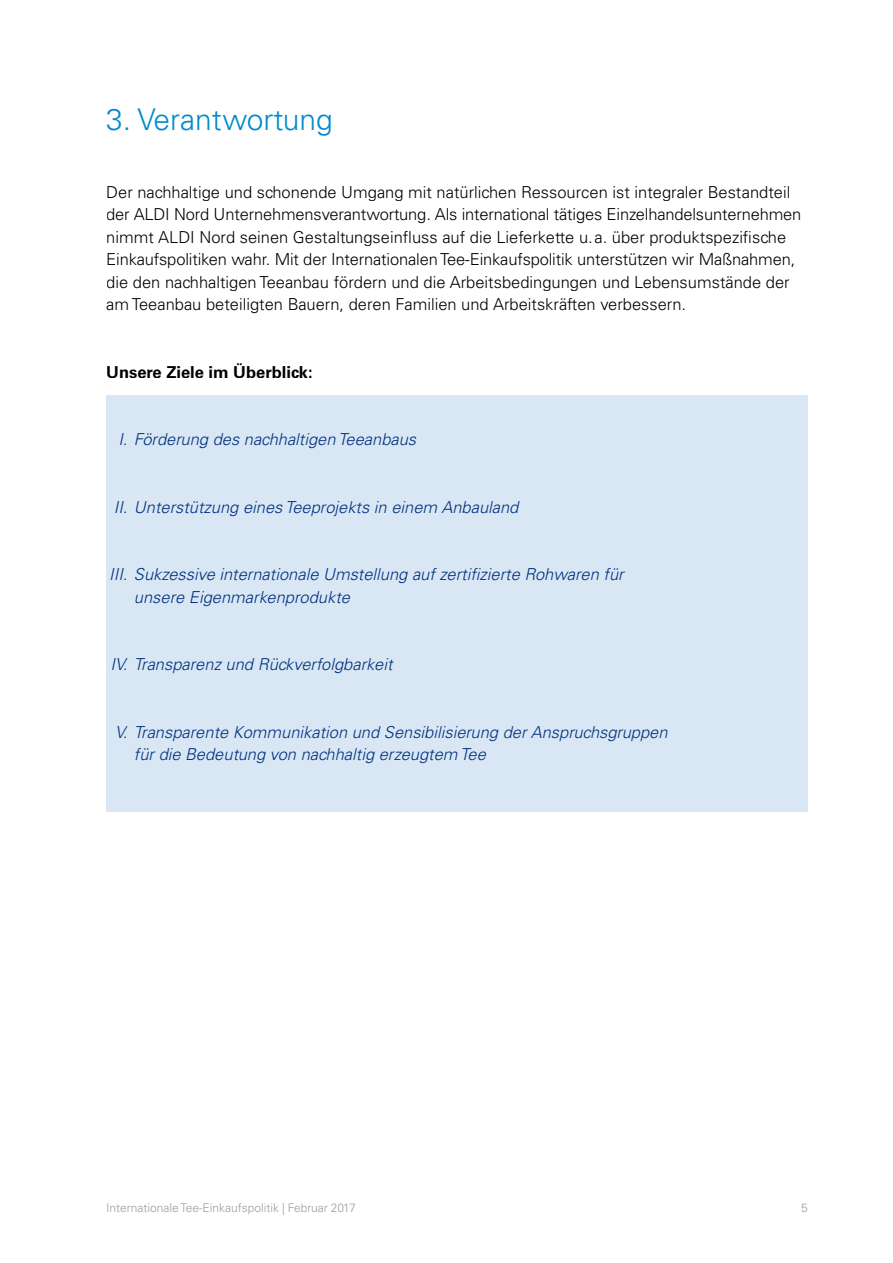
<style>
.page{position:relative;width:893px;height:1263px;background:#fff}
.page>*{position:absolute;margin:0;border:0;box-sizing:border-box;transform-origin:0 0}
.t1{font:300 30px "Univers LT";color:#008bcb}
.t2{font:300 16.5px/22.5px "Univers LT";color:#000}
.t3{font:italic 300 16.5px/22.5px "Univers LT";color:#00317e}
.t4{font:700 16.5px "Univers LT";color:#000}
.t5{font:300 12px "Univers LT";color:#9c9e9f}
</style>
<div class="page">
<div style="left:106px;top:395px;width:702px;height:417px;background:#d9e7f5"></div>
<h1 class="t1" style="left:106px;top:101px;width:228px">3. Verantwortung</h1>
<p class="t2" style="left:106px;top:181px;width:697px">Der nachhaltige und schonende Umgang mit natürlichen Ressourcen ist integraler Bestandteil der ALDI Nord Unternehmensverantwortung. Als international tätiges Einzelhandelsunternehmen nimmt ALDI Nord seinen Gestaltungseinfluss auf die Lieferkette u.a. über produktspezifische Einkaufspolitiken wahr. Mit der Internationalen Tee-Einkaufspolitik unterstützen wir Maßnahmen, die den nachhaltigen Teeanbau fördern und die Arbeitsbedingungen und Lebensumstände der am Teeanbau beteiligten Bauern, deren Familien und Arbeitskräften verbessern.</p>
<p class="t4" style="left:106px;top:362px;width:208px">Unsere Ziele im Überblick:</p>
<p class="t3" style="left:118px;top:428px;width:299px">I. Förderung des nachhaltigen Teeanbaus</p>
<p class="t3" style="left:114px;top:496px;width:406px">II. Unterstützung eines Teeprojekts in einem Anbauland</p>
<p class="t3" style="left:134px;top:563px;width:491px;text-indent:-25px">III. Sukzessive internationale Umstellung auf zertifizierte Rohwaren für unsere Eigenmarkenprodukte</p>
<p class="t3" style="left:111px;top:653px;width:283px">IV. Transparenz und Rückverfolgbarkeit</p>
<p class="t3" style="left:134px;top:721px;width:535px;text-indent:-19px">V. Transparente Kommunikation und Sensibilisierung der Anspruchsgruppen für die Bedeutung von nachhaltig erzeugtem Tee</p>
<p class="t5" style="left:106px;top:1200px;width:251px">Internationale Tee-Einkaufspolitik | Februar 2017</p>
<p class="t5" style="left:801px;top:1200px;width:8px">5</p>
</div>
